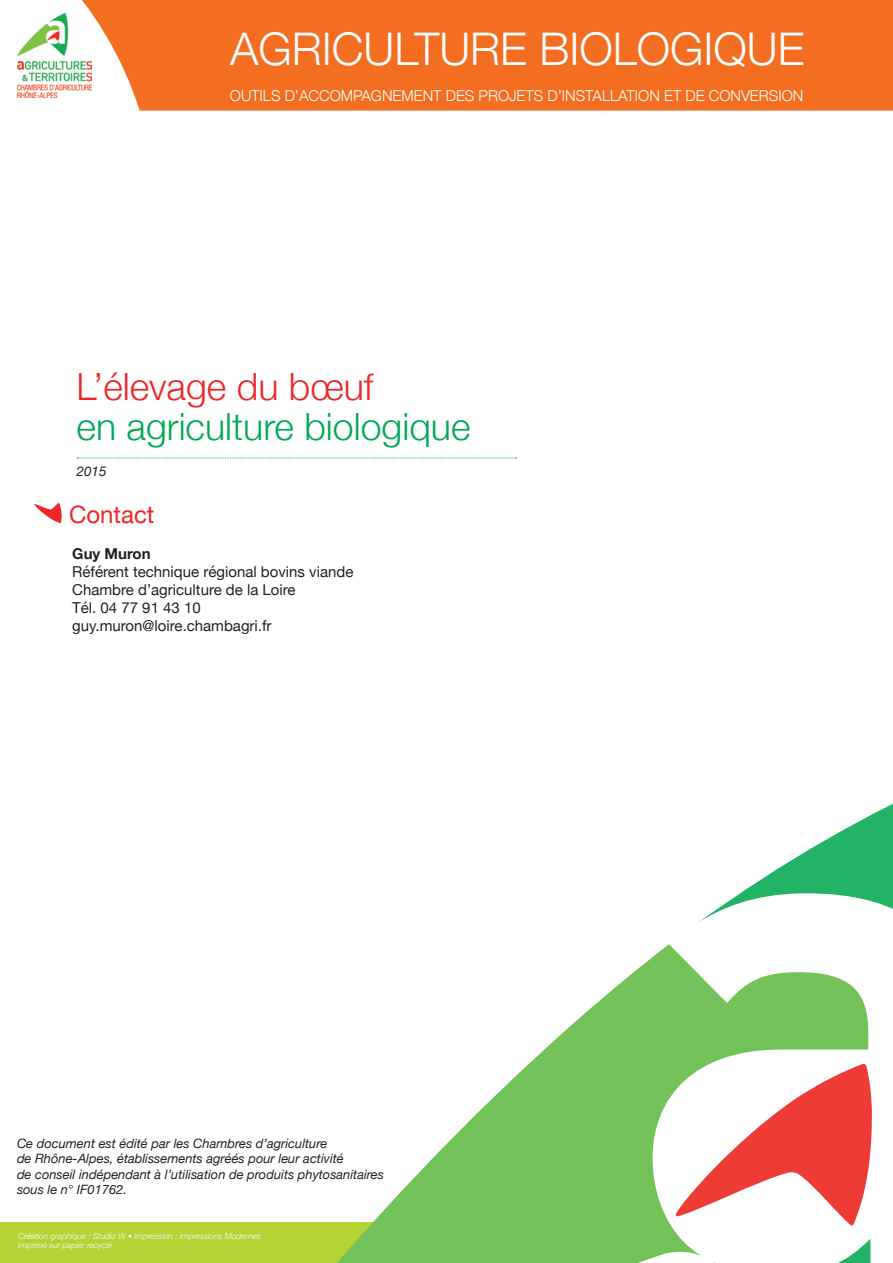
<style>
.page{position:relative;width:893px;height:1263px;background:#fff}
.page>*{position:absolute;margin:0;border:0;box-sizing:border-box;transform-origin:0 0}
.t1{font:300 45px "Helvetica Neue";color:#fff}
.t2{font:300 37.5px "Helvetica Neue";color:#00a955}
.t3{font:300 37.5px "Helvetica Neue";color:#ee2628}
.t4{font:24px "Helvetica Neue";color:#ee2628}
.t5{font:15px/18px "Helvetica Neue";color:#231f20}
.t6{font:300 15px "Helvetica Neue";color:#fff}
.t7{font:700 15px "Helvetica Neue";color:#231f20}
.t8{font:italic 13.5px "Helvetica Neue";color:#231f20}
.t9{font:italic 12.9px/15.5px "Helvetica Neue";color:#231f20}
.t10{font:italic 300 8.25px/9px "Helvetica Neue";color:#fff}
</style>
<div class="page">
<img style="left:18px;top:18px;width:36px;height:79px">
<svg style="left:54px;top:0;width:839px;height:111px;background:#f27730"></svg>
<div style="left:0;top:1222px;width:553px;height:41px;background:#b5d334"></div>
<svg style="left:698px;top:804px;width:195px;height:459px"></svg>
<svg style="left:868px;top:1064px;width:5px;height:161px"></svg>
<svg style="left:337px;top:944px;width:531px;height:319px"></svg>
<svg style="left:77px;top:458px;width:440px;height:1px"></svg>
<svg style="left:34px;top:503px;width:28px;height:20px"></svg>
<h1 class="t1" style="left:230px;top:13px;width:576px">AGRICULTURE BIOLOGIQUE</h1>
<p class="t6" style="left:230px;top:84px;width:575px">OUTILS D’ACCOMPAGNEMENT DES PROJETS D’INSTALLATION ET DE CONVERSION</p>
<h2 class="t3" style="left:77px;top:356px;width:299px">L’élevage du bœuf</h2>
<h2 class="t2" style="left:77px;top:397px;width:395px">en agriculture biologique</h2>
<p class="t8" style="left:77px;top:462px;width:32px">2015</p>
<h3 class="t4" style="left:69px;top:497px;width:87px">Contact</h3>
<p class="t7" style="left:72px;top:542px;width:80px">Guy Muron</p>
<p class="t5" style="left:72px;top:564px;width:283px">Référent technique régional bovins viande<br>Chambre d’agriculture de la Loire<br>Tél. 04 77 91 43 10 guy.muron@loire.chambagri.fr</p>
<p class="t9" style="left:17px;top:1136px;width:369px">Ce document est édité par les Chambres d’agriculture<br>de Rhône-Alpes, établissements agréés pour leur activité<br>de conseil indépendant à l’utilisation de produits phytosanitaires sous le n° IF01762.</p>
<p class="t10" style="left:18px;top:1231px;width:244px">Création graphique : Studio W • Impression : Impressions Modernes<br>Imprimé sur papier recyclé</p>
</div>
